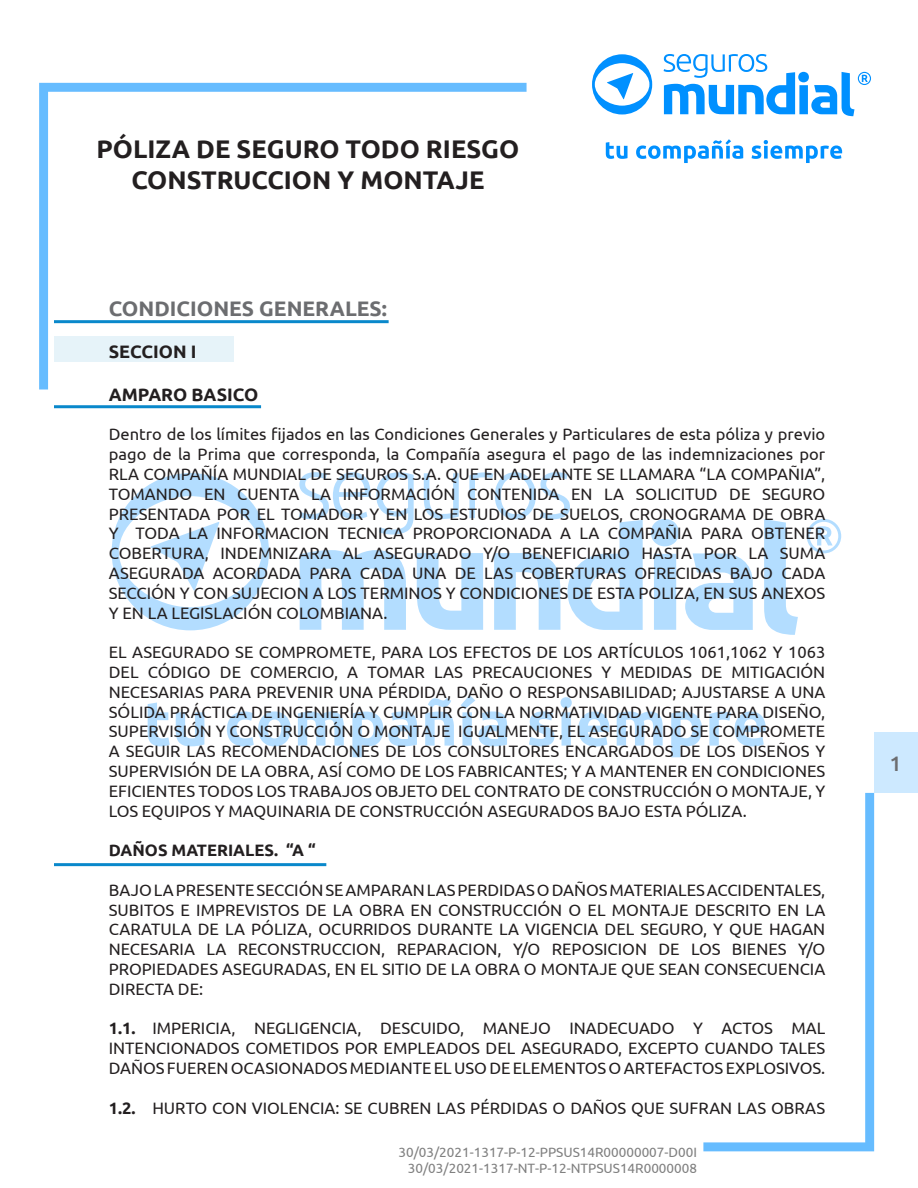
<style>
.page{position:relative;width:918px;height:1188px;background:#fff}
.page>*{position:absolute;margin:0;border:0;box-sizing:border-box;transform-origin:0 0}
.t1{font:700 25.5px/30.6px "Ubuntu";color:#231f20;text-align:center}
.t2{font:700 21px "Ubuntu";color:#6c6d70}
.t3{font:500 21px "Ubuntu";color:#6c6d70}
.t4{font:700 18px "Ubuntu";color:#231f20}
.t5{font:16.5px/19.8px "Ubuntu";color:#231f20;text-align:justify}
.t6{font:700 16.5px "Ubuntu";color:#231f20}
.t7{font:13.5px/16.2px "Ubuntu";color:#808080;text-align:right}
.s1{font-weight:700}
</style>
<div class="page">
<svg style="left:112px;top:473px;width:157px;height:157px"></svg>
<svg style="left:764px;top:519px;width:34px;height:116px"></svg>
<svg style="left:651px;top:519px;width:28px;height:111px"></svg>
<svg style="left:685px;top:553px;width:68px;height:77px"></svg>
<svg style="left:299px;top:472px;width:344px;height:158px"></svg>
<svg style="left:148px;top:703px;width:22px;height:43px"></svg>
<svg style="left:176px;top:712px;width:28px;height:34px"></svg>
<svg style="left:227px;top:711px;width:64px;height:36px"></svg>
<svg style="left:298px;top:712px;width:46px;height:34px"></svg>
<svg style="left:352px;top:711px;width:65px;height:46px"></svg>
<svg style="left:425px;top:698px;width:29px;height:48px"></svg>
<svg style="left:461px;top:695px;width:46px;height:51px"></svg>
<svg style="left:529px;top:711px;width:25px;height:36px"></svg>
<svg style="left:561px;top:697px;width:11px;height:49px"></svg>
<svg style="left:578px;top:711px;width:31px;height:36px"></svg>
<svg style="left:617px;top:712px;width:46px;height:34px"></svg>
<svg style="left:671px;top:712px;width:31px;height:45px"></svg>
<svg style="left:709px;top:711px;width:57px;height:36px"></svg>
<svg style="left:807px;top:519px;width:34px;height:34px"></svg>
<svg style="left:592px;top:54px;width:60px;height:60px"></svg>
<svg style="left:606px;top:142px;width:22px;height:17px"></svg>
<svg style="left:636px;top:139px;width:107px;height:24px"></svg>
<svg style="left:752px;top:140px;width:90px;height:23px"></svg>
<svg style="left:664px;top:54px;width:207px;height:62px"></svg>
<svg style="left:39px;top:83px;width:488px;height:307px"></svg>
<svg style="left:703px;top:793px;width:171px;height:358px"></svg>
<div style="left:874px;top:732px;width:44px;height:61px;background:#cde9ff"></div>
<div style="left:54px;top:336px;width:180px;height:26px;background:#e6f3f9"></div>
<hr style="left:54px;top:320px;width:335px;height:3px;background:#0988cb">
<hr style="left:54px;top:863px;width:272px;height:3px;background:#0988cb">
<hr style="left:54px;top:405px;width:207px;height:3px;background:#0988cb">
<p class="t1" style="left:97px;top:133px;width:424px">PÓLIZA DE SEGURO TODO RIESGO<br>CONSTRUCCION Y MONTAJE</p>
<p class="t2" style="left:109px;top:296px;width:280px">CONDICIONES GENERALES:</p>
<p class="t4" style="left:109px;top:340px;width:89px">SECCION I</p>
<p class="t4" style="left:109px;top:384px;width:151px">AMPARO BASICO</p>
<p class="t5" style="left:109px;top:424px;width:718px">Dentro de los límites fijados en las Condiciones Generales y Particulares de esta póliza y previo pago de la Prima que corresponda, la Compañía asegura el pago de las indemnizaciones por RLA COMPAÑÍA MUNDIAL DE SEGUROS S.A. QUE EN ADELANTE SE LLAMARA “LA COMPAÑIA”, TOMANDO EN CUENTA LA INFORMACIÓN CONTENIDA EN LA SOLICITUD DE SEGURO PRESENTADA POR EL TOMADOR Y EN LOS ESTUDIOS DE SUELOS, CRONOGRAMA DE OBRA Y TODA LA INFORMACION TECNICA PROPORCIONADA A LA COMPAÑIA PARA OBTENER COBERTURA, INDEMNIZARA AL ASEGURADO Y/O BENEFICIARIO HASTA POR LA SUMA ASEGURADA ACORDADA PARA CADA UNA DE LAS COBERTURAS OFRECIDAS BAJO CADA SECCIÓN Y CON SUJECION A LOS TERMINOS Y CONDICIONES DE ESTA POLIZA, EN SUS ANEXOS Y EN LA LEGISLACIÓN COLOMBIANA.</p>
<p class="t5" style="left:109px;top:642px;width:718px">EL ASEGURADO SE COMPROMETE, PARA LOS EFECTOS DE LOS ARTÍCULOS 1061,1062 Y 1063<br>DEL CÓDIGO DE COMERCIO, A TOMAR LAS PRECAUCIONES Y MEDIDAS DE MITIGACIÓN NECESARIAS PARA PREVENIR UNA PÉRDIDA, DAÑO O RESPONSABILIDAD; AJUSTARSE A UNA SÓLIDA PRÁCTICA DE INGENIERÍA Y CUMPLIR CON LA NORMATIVIDAD VIGENTE PARA DISEÑO, SUPERVISIÓN Y CONSTRUCCIÓN O MONTAJE IGUALMENTE, EL ASEGURADO SE COMPROMETE A SEGUIR LAS RECOMENDACIONES DE LOS CONSULTORES ENCARGADOS DE LOS DISEÑOS Y SUPERVISIÓN DE LA OBRA, ASÍ COMO DE LOS FABRICANTES; Y A MANTENER EN CONDICIONES EFICIENTES TODOS LOS TRABAJOS OBJETO DEL CONTRATO DE CONSTRUCCIÓN O MONTAJE, Y LOS EQUIPOS Y MAQUINARIA DE CONSTRUCCIÓN ASEGURADOS BAJO ESTA PÓLIZA.</p>
<p class="t6" style="left:109px;top:840px;width:208px">DAÑOS MATERIALES. “A “</p>
<p class="t5" style="left:109px;top:880px;width:718px">BAJO LA PRESENTE SECCIÓN SE AMPARAN LAS PERDIDAS O DAÑOS MATERIALES ACCIDENTALES, SUBITOS E IMPREVISTOS DE LA OBRA EN CONSTRUCCIÓN O EL MONTAJE DESCRITO EN LA CARATULA DE LA PÓLIZA, OCURRIDOS DURANTE LA VIGENCIA DEL SEGURO, Y QUE HAGAN NECESARIA LA RECONSTRUCCION, REPARACION, Y/O REPOSICION DE LOS BIENES Y/O PROPIEDADES ASEGURADAS, EN EL SITIO DE LA OBRA O MONTAJE QUE SEAN CONSECUENCIA DIRECTA DE:</p>
<p class="t5" style="left:109px;top:1018px;width:718px"><span class="s1">1.1.</span> IMPERICIA, NEGLIGENCIA, DESCUIDO, MANEJO INADECUADO Y ACTOS MAL INTENCIONADOS COMETIDOS POR EMPLEADOS DEL ASEGURADO, EXCEPTO CUANDO TALES DAÑOS FUEREN OCASIONADOS MEDIANTE EL USO DE ELEMENTOS O ARTEFACTOS EXPLOSIVOS.</p>
<p class="t5" style="left:109px;top:1097px;width:718px"><span class="s1">1.2.</span> HURTO CON VIOLENCIA: SE CUBREN LAS PÉRDIDAS O DAÑOS QUE SUFRAN LAS OBRAS</p>
<p class="t7" style="left:399px;top:1144px;width:300px">30/03/2021-1317-P-12-PPSUS14R00000007-D00I<br>30/03/2021-1317-NT-P-12-NTPSUS14R0000008</p>
<p class="t3" style="left:890px;top:751px;width:13px">1</p>
</div>
